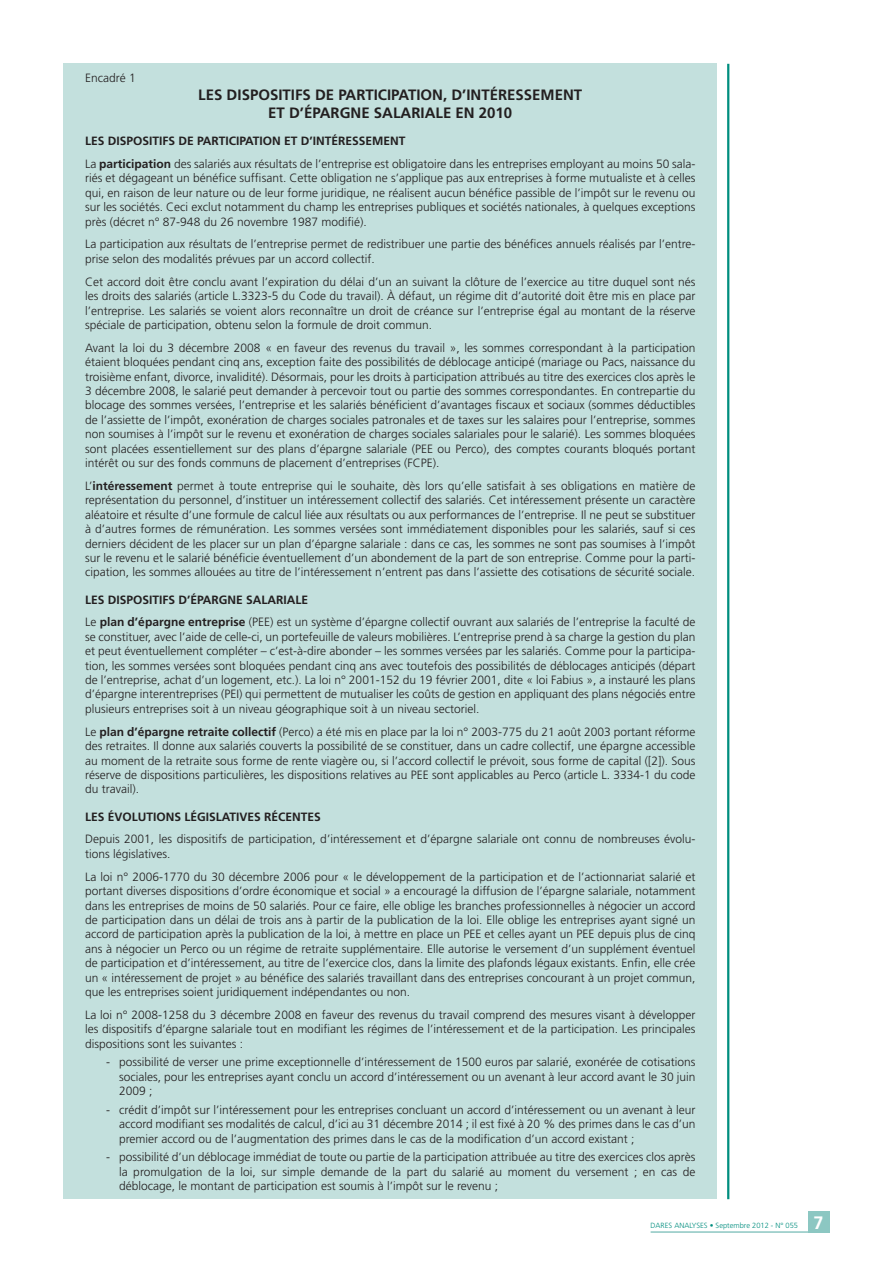
<style>
.page{position:relative;width:893px;height:1263px;background:#fff}
.page>*{position:absolute;margin:0;border:0;box-sizing:border-box;transform-origin:0 0}
.t1{font:700 18px "Frutiger";color:#fff}
.t2{font:700 15px/18px "Frutiger";color:#231f20;text-align:center}
.t3{font:300 12px/14.4px "Frutiger";color:#231f20;text-align:justify}
.t4{font:700 12px "Frutiger";color:#231f20}
.t5{font:300 7.5px "Frutiger";color:#008e7f}
.s1{font-weight:700}
</style>
<div class="page">
<div style="left:64px;top:64px;width:653px;height:1135px;background:#c3e0dd"></div>
<hr style="left:727px;top:64px;width:2px;height:1135px;background:#008e7f">
<div style="left:808px;top:1211px;width:21px;height:22px;background:#8cc7c2"></div>
<hr style="left:651px;top:1231px;width:178px;height:2px;background:#8cc7c2">
<p class="t3" style="left:85px;top:71px;width:52px">Encadré 1</p>
<p class="t2" style="left:198px;top:86px;width:385px">LES DISPOSITIFS DE PARTICIPATION, D’INTÉRESSEMENT<br>ET D’ÉPARGNE SALARIALE EN 2010</p>
<p class="t3" style="left:85px;top:130px;width:612px;line-height:23px"><span class="s1">LES DISPOSITIFS DE PARTICIPATION ET D’INTÉRESSEMENT<br></span>La <span class="s1">participation</span> des salariés aux résultats de l’entreprise est obligatoire dans les entreprises employant au moins 50 sala-</p>
<p class="t3" style="left:85px;top:171px;width:612px">riés et dégageant un bénéfice suffisant. Cette obligation ne s’applique pas aux entreprises à forme mutualiste et à celles qui, en raison de leur nature ou de leur forme juridique, ne réalisent aucun bénéfice passible de l’impôt sur le revenu ou sur les sociétés. Ceci exclut notamment du champ les entreprises publiques et sociétés nationales, à quelques exceptions près (décret n° 87-948 du 26 novembre 1987 modifié).</p>
<p class="t3" style="left:85px;top:237px;width:612px">La participation aux résultats de l’entreprise permet de redistribuer une partie des bénéfices annuels réalisés par l’entre&shy;prise selon des modalités prévues par un accord collectif.</p>
<p class="t3" style="left:85px;top:275px;width:612px">Cet accord doit être conclu avant l’expiration du délai d’un an suivant la clôture de l’exercice au titre duquel sont nés les droits des salariés (article L.3323-5 du Code du travail). À défaut, un régime dit d’autorité doit être mis en place par l’entreprise. Les salariés se voient alors reconnaître un droit de créance sur l’entreprise égal au montant de la réserve spéciale de participation, obtenu selon la formule de droit commun.</p>
<p class="t3" style="left:85px;top:341px;width:612px">Avant la loi du 3 décembre 2008 « en faveur des revenus du travail », les sommes correspondant à la participation étaient bloquées pendant cinq ans, exception faite des possibilités de déblocage anticipé (mariage ou Pacs, naissance du troisième enfant, divorce, invalidité). Désormais, pour les droits à participation attribués au titre des exercices clos après le 3 décembre 2008, le salarié peut demander à percevoir tout ou partie des sommes correspondantes. En contrepartie du blocage des sommes versées, l’entreprise et les salariés bénéficient d’avantages fiscaux et sociaux (sommes déductibles de l’assiette de l’impôt, exonération de charges sociales patronales et de taxes sur les salaires pour l’entreprise, sommes non soumises à l’impôt sur le revenu et exonération de charges sociales salariales pour le salarié). Les sommes bloquées sont placées essentiellement sur des plans d’épargne salariale (PEE ou Perco), des comptes courants bloqués portant intérêt ou sur des fonds communs de placement d’entreprises (FCPE).</p>
<p class="t3" style="left:85px;top:479px;width:612px">L’<span class="s1">intéressement</span> permet à toute entreprise qui le souhaite, dès lors qu’elle satisfait à ses obligations en matière de représentation du personnel, d’instituer un intéressement collectif des salariés. Cet intéressement présente un caractère aléatoire et résulte d’une formule de calcul liée aux résultats ou aux performances de l’entreprise. Il ne peut se substituer à d’autres formes de rémunération. Les sommes versées sont immédiatement disponibles pour les salariés, sauf si ces derniers décident de les placer sur un plan d’épargne salariale : dans ce cas, les sommes ne sont pas soumises à l’impôt sur le revenu et le salarié bénéficie éventuellement d’un abondement de la part de son entreprise. Comme pour la parti&shy;cipation, les sommes allouées au titre de l’intéressement n’entrent pas dans l’assiette des cotisations de sécurité sociale.</p>
<p class="t3" style="left:85px;top:588px;width:612px;line-height:23px"><span class="s1">LES DISPOSITIFS D’ÉPARGNE SALARIALE<br></span>Le <span class="s1">plan d’épargne entreprise</span> (PEE) est un système d’épargne collectif ouvrant aux salariés de l’entreprise la faculté de</p>
<p class="t3" style="left:85px;top:630px;width:612px">se constituer, avec l’aide de celle-ci, un portefeuille de valeurs mobilières. L’entreprise prend à sa charge la gestion du plan et peut éventuellement compléter – c’est-à-dire abonder – les sommes versées par les salariés. Comme pour la participa&shy;tion, les sommes versées sont bloquées pendant cinq ans avec toutefois des possibilités de déblocages anticipés (départ de l’entreprise, achat d’un logement, etc.). La loi n° 2001-152 du 19 février 2001, dite « loi Fabius », a instauré les plans d’épargne interentreprises (PEI) qui permettent de mutualiser les coûts de gestion en appliquant des plans négociés entre plusieurs entreprises soit à un niveau géographique soit à un niveau sectoriel.</p>
<p class="t3" style="left:85px;top:725px;width:612px">Le <span class="s1">plan d’épargne retraite collectif</span> (Perco) a été mis en place par la loi n° 2003-775 du 21 août 2003 portant réforme des retraites. Il donne aux salariés couverts la possibilité de se constituer, dans un cadre collectif, une épargne accessible au moment de la retraite sous forme de rente viagère ou, si l’accord collectif le prévoit, sous forme de capital ([2]). Sous réserve de dispositions particulières, les dispositions relatives au PEE sont applicables au Perco (article L. 3334-1 du code du travail).</p>
<p class="t4" style="left:85px;top:809px;width:237px">LES ÉVOLUTIONS LÉGISLATIVES RÉCENTES</p>
<p class="t3" style="left:85px;top:832px;width:612px">Depuis 2001, les dispositifs de participation, d’intéressement et d’épargne salariale ont connu de nombreuses évolu&shy;tions législatives.</p>
<p class="t3" style="left:85px;top:869px;width:612px">La loi n° 2006-1770 du 30 décembre 2006 pour « le développement de la participation et de l’actionnariat salarié et portant diverses dispositions d’ordre économique et social » a encouragé la diffusion de l’épargne salariale, notamment dans les entreprises de moins de 50 salariés. Pour ce faire, elle oblige les branches professionnelles à négocier un accord de participation dans un délai de trois ans à partir de la publication de la loi. Elle oblige les entreprises ayant signé un accord de participation après la publication de la loi, à mettre en place un PEE et celles ayant un PEE depuis plus de cinq ans à négocier un Perco ou un régime de retraite supplémentaire. Elle autorise le versement d’un supplément éventuel de participation et d’intéressement, au titre de l’exercice clos, dans la limite des plafonds légaux existants. Enfin, elle crée un « intéressement de projet » au bénéfice des salariés travaillant dans des entreprises concourant à un projet commun, que les entreprises soient juridiquement indépendantes ou non.</p>
<p class="t3" style="left:85px;top:1008px;width:612px">La loi n° 2008-1258 du 3 décembre 2008 en faveur des revenus du travail comprend des mesures visant à développer les dispositifs d’épargne salariale tout en modifiant les régimes de l’intéressement et de la participation. Les principales dispositions sont les suivantes :</p>
<p class="t3" style="left:119px;top:1055px;width:578px;text-indent:-13px">- possibilité de verser une prime exceptionnelle d’intéressement de 1500 euros par salarié, exonérée de cotisations sociales, pour les entreprises ayant conclu un accord d’intéressement ou un avenant à leur accord avant le 30 juin 2009 ;</p>
<p class="t3" style="left:119px;top:1102px;width:578px;text-indent:-13px">- crédit d’impôt sur l’intéressement pour les entreprises concluant un accord d’intéressement ou un avenant à leur accord modifiant ses modalités de calcul, d’ici au 31 décembre 2014 ; il est fixé à 20 % des primes dans le cas d’un premier accord ou de l’augmentation des primes dans le cas de la modification d’un accord existant ;</p>
<p class="t3" style="left:119px;top:1150px;width:578px;text-indent:-13px">- possibilité d’un déblocage immédiat de toute ou partie de la participation attribuée au titre des exercices clos après la promulgation de la loi, sur simple demande de la part du salarié au moment du versement ; en cas de déblocage, le montant de participation est soumis à l’impôt sur le revenu ;</p>
<p class="t5" style="left:651px;top:1221px;width:149px">DARES ANALYSES • Septembre 2012 - N° 055</p>
<h1 class="t1" style="left:813px;top:1212px;width:12px">7</h1>
</div>
